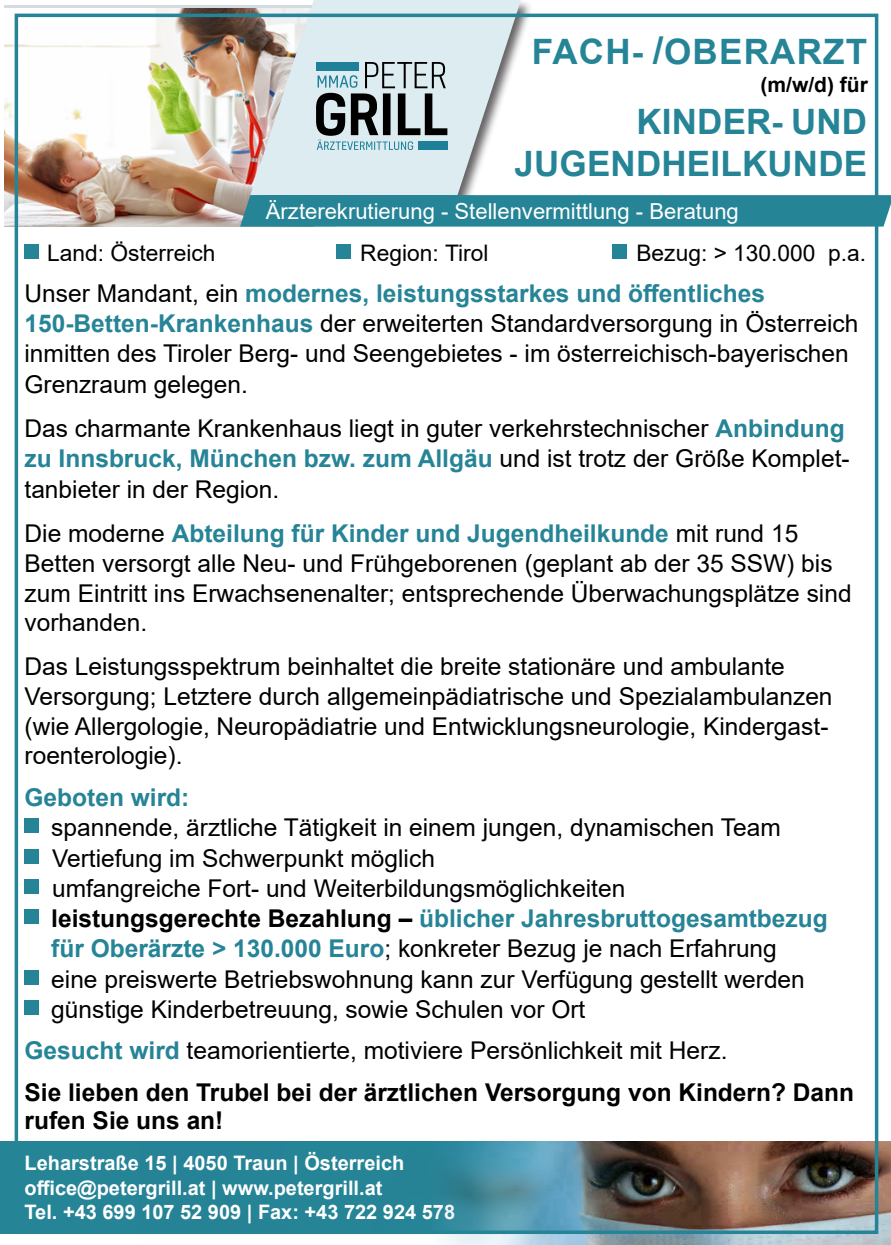
<style>
.page{position:relative;width:891px;height:1245px;background:#fff}
.page>*{position:absolute;margin:0;border:0;box-sizing:border-box;transform-origin:0 0}
.t1{font:700 35px "Arial";letter-spacing:.005em;color:#268497}
.t2{font:700 35px "Arial";letter-spacing:.035em;color:#268497}
.t3{font:24.5px/29.8px "Arial";color:#000}
.t4{font:700 24.5px/28px "Arial";color:#000}
.t5{font:700 24.5px "Arial";color:#268497}
.t6{font:22.75px "Arial";color:#000}
.t7{font:22.05px "Arial";color:#fff}
.t8{font:700 21px "Arial";color:#000}
.t9{font:700 19.95px "Arial";color:#fff}
.s1{font-size:38.5px}
.s2{font-weight:700;color:#268497}
.s3{font-weight:700}
</style>
<div class="page">
<img style="left:4px;top:8px;width:243px;height:219px">
<div style="left:247px;top:0;width:287px;height:211px;background:#231f20;opacity:.7"></div>
<svg style="left:250px;top:0;width:271px;height:195px;background:#d6dfe2"></svg>
<svg style="left:316px;top:62px;width:131px;height:88px;background:#93a2a6"></svg>
<div style="left:316px;top:62px;width:43px;height:8px;background:#1f8199"></div>
<div style="left:418px;top:141px;width:29px;height:9px;background:#1f8199"></div>
<svg style="left:240px;top:195px;width:650px;height:32px;background:#2a8698"></svg>
<div style="left:0;top:1142px;width:890px;height:92px;background:#268497"></div>
<img style="left:436px;top:1142px;width:454px;height:103px">
<div style="left:25px;top:244px;width:14px;height:15px;background:#268497"></div>
<div style="left:612px;top:244px;width:14px;height:15px;background:#268497"></div>
<div style="left:336px;top:244px;width:15px;height:15px;background:#268497"></div>
<div style="left:25px;top:818px;width:14px;height:15px;background:#268497"></div>
<div style="left:25px;top:849px;width:14px;height:14px;background:#268497"></div>
<div style="left:25px;top:879px;width:14px;height:15px;background:#268497"></div>
<div style="left:25px;top:909px;width:14px;height:15px;background:#268497"></div>
<div style="left:25px;top:1000px;width:14px;height:15px;background:#268497"></div>
<div style="left:25px;top:970px;width:14px;height:14px;background:#268497"></div>
<p class="t2" style="left:531px;top:27px;width:337px">FACH- <span class="s1">/</span>OBERARZT</p>
<p class="t8" style="left:760px;top:70px;width:109px">(m/w/d) für</p>
<p class="t1" style="left:636px;top:97px;width:232px">KINDER- UND</p>
<p class="t1" style="left:514px;top:139px;width:354px">JUGENDHEILKUNDE</p>
<p class="t7" style="left:266px;top:196px;width:474px">Ärzterekrutierung - Stellenvermittlung - Beratung</p>
<p class="t6" style="left:47px;top:237px;width:170px">Land: Österreich</p>
<p class="t6" style="left:360px;top:237px;width:130px">Region: Tirol</p>
<p class="t6" style="left:636px;top:237px;width:231px">Bezug: &gt; 130.000 p.a.</p>
<p class="t3" style="left:25px;top:278px;width:835px">Unser Mandant, ein <span class="s2">modernes, leistungsstarkes und öffentliches 150-Betten-Krankenhaus</span> der erweiterten Standardversorgung in Österreich inmitten des Tiroler Berg- und Seengebietes - im österreichisch-bayerischen Grenzraum gelegen.</p>
<p class="t3" style="left:25px;top:413px;width:826px;line-height:30.8px">Das charmante Krankenhaus liegt in guter verkehrstechnischer <span class="s2">Anbindung zu Innsbruck, München bzw. zum Allgäu</span> und ist trotz der Größe Komplet&shy;tanbieter in der Region.</p>
<p class="t3" style="left:25px;top:518px;width:828px">Die moderne <span class="s2">Abteilung für Kinder und Jugendheilkunde</span> mit rund 15<br>Betten versorgt alle Neu- und Frühgeborenen (geplant ab der 35 SSW) bis zum Eintritt ins Erwachsenenalter; entsprechende Überwachungsplätze sind vorhanden.</p>
<p class="t3" style="left:25px;top:651px;width:809px">Das Leistungsspektrum beinhaltet die breite stationäre und ambulante Versorgung; Letztere durch allgemeinpädiatrische und Spezialambulanzen (wie Allergologie, Neuropädiatrie und Entwicklungsneurologie, Kindergast&shy;roenterologie).</p>
<p class="t5" style="left:25px;top:780px;width:166px">Geboten wird:</p>
<p class="t3" style="left:51px;top:812px;width:777px">spannende, ärztliche Tätigkeit in einem jungen, dynamischen Team Vertiefung im Schwerpunkt möglich<br>umfangreiche Fort- und Weiterbildungsmöglichkeiten <span class="s3">leistungsgerechte Bezahlung –</span> <span class="s2">üblicher Jahresbruttogesamtbezug für Oberärzte &gt; 130.000 Euro</span>; konkreter Bezug je nach Erfahrung</p>
<p class="t3" style="left:51px;top:964px;width:755px">eine preiswerte Betriebswohnung kann zur Verfügung gestellt werden</p>
<p class="t3" style="left:51px;top:994px;width:535px">günstige Kinderbetreuung, sowie Schulen vor Ort</p>
<p class="t3" style="left:25px;top:1036px;width:704px"><span class="s2">Gesucht wird</span> teamorientierte, motiviere Persönlichkeit mit Herz.</p>
<p class="t4" style="left:25px;top:1078px;width:831px">Sie lieben den Trubel bei der ärztlichen Versorgung von Kindern? Dann rufen Sie uns an!</p>
<p class="t9" style="left:25px;top:1149px;width:381px">Leharstraße 15 | 4050 Traun | Österreich</p>
<p class="t9" style="left:25px;top:1173px;width:359px">office@petergrill.at | www.petergrill.at</p>
<p class="t9" style="left:25px;top:1198px;width:432px">Tel. +43 699 107 52 909 | Fax: +43 722 924 578</p>
</div>
